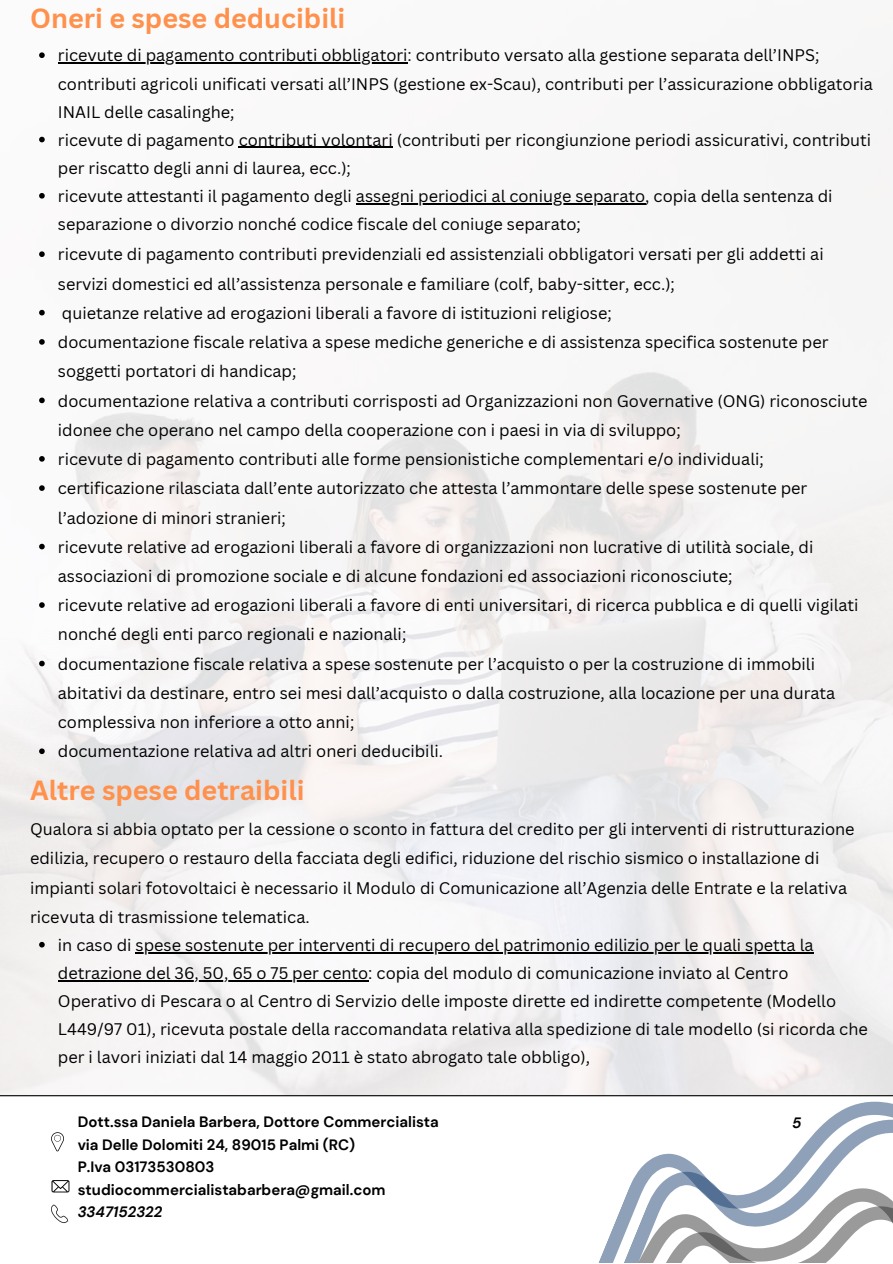
<style>
.page{position:relative;width:893px;height:1264px;background:#fff}
.page>*{position:absolute;margin:0;border:0;box-sizing:border-box;transform-origin:0 0}
.t1{font:700 27px "Canva Sans";color:#ff914d}
.t2{font:16.35px/29.2px "Canva Sans";color:#000}
.t3{font:700 15px/22.5px "DM Sans";color:#000}
.t4{font:italic 700 15px "DM Sans";color:#000}
</style>
<div class="page">
<img style="left:0;top:62px;width:892px;height:1033px">
<hr style="left:0;top:1095px;width:892px;height:1px;background:#000">
<svg style="left:561px;top:1022px;width:331px;height:75px;fill:#eceaed"></svg>
<svg style="left:579px;top:1040px;width:313px;height:76px;fill:#edeaec"></svg>
<svg style="left:599px;top:1116px;width:293px;height:146px"></svg>
<svg style="left:39px;top:251px;width:6px;height:6px"></svg>
<svg style="left:39px;top:310px;width:6px;height:5px"></svg>
<svg style="left:39px;top:339px;width:6px;height:6px"></svg>
<svg style="left:39px;top:397px;width:6px;height:6px"></svg>
<svg style="left:39px;top:456px;width:6px;height:5px"></svg>
<svg style="left:39px;top:485px;width:6px;height:6px"></svg>
<svg style="left:39px;top:544px;width:6px;height:5px"></svg>
<svg style="left:39px;top:602px;width:6px;height:6px"></svg>
<svg style="left:39px;top:660px;width:6px;height:6px"></svg>
<svg style="left:39px;top:748px;width:6px;height:6px"></svg>
<svg style="left:39px;top:941px;width:6px;height:6px"></svg>
<hr style="left:136px;top:952px;width:677px;height:1px;background:#000">
<hr style="left:58px;top:980px;width:310px;height:1px;background:#000">
<svg style="left:39px;top:52px;width:6px;height:6px"></svg>
<hr style="left:58px;top:62px;width:349px;height:2px;background:#000">
<svg style="left:39px;top:137px;width:6px;height:5px"></svg>
<hr style="left:239px;top:147px;width:153px;height:1px;background:#000">
<svg style="left:39px;top:193px;width:6px;height:6px"></svg>
<hr style="left:356px;top:203px;width:289px;height:1px;background:#000">
<svg style="left:51px;top:1132px;width:13px;height:19px"></svg>
<svg style="left:51px;top:1180px;width:18px;height:12px"></svg>
<svg style="left:51px;top:1204px;width:18px;height:18px"></svg>
<h1 class="t1" style="left:30px;top:-1px;width:317px">Oneri e spese deducibili</h1>
<p class="t2" style="left:58px;top:41px;width:816px;line-height:28px">ricevute di pagamento contributi obbligatori: contributo versato alla gestione separata dell’INPS; contributi agricoli unificati versati all’INPS (gestione ex-Scau), contributi per l’assicurazione obbligatoria INAIL delle casalinghe;<br>ricevute di pagamento contributi volontari (contributi per ricongiunzione periodi assicurativi, contributi per riscatto degli anni di laurea, ecc.);<br>ricevute attestanti il pagamento degli assegni periodici al coniuge separato, copia della sentenza di separazione o divorzio nonché codice fiscale del coniuge separato;</p>
<p class="t2" style="left:58px;top:239px;width:811px">ricevute di pagamento contributi previdenziali ed assistenziali obbligatori versati per gli addetti ai servizi domestici ed all’assistenza personale e familiare (colf, baby-sitter, ecc.);<br>quietanze relative ad erogazioni liberali a favore di istituzioni religiose;<br>documentazione fiscale relativa a spese mediche generiche e di assistenza specifica sostenute per soggetti portatori di handicap;<br>documentazione relativa a contributi corrisposti ad Organizzazioni non Governative (ONG) riconosciute idonee che operano nel campo della cooperazione con i paesi in via di sviluppo;<br>ricevute di pagamento contributi alle forme pensionistiche complementari e/o individuali; certificazione rilasciata dall’ente autorizzato che attesta l’ammontare delle spese sostenute per l’adozione di minori stranieri;<br>ricevute relative ad erogazioni liberali a favore di organizzazioni non lucrative di utilità sociale, di associazioni di promozione sociale e di alcune fondazioni ed associazioni riconosciute;<br>ricevute relative ad erogazioni liberali a favore di enti universitari, di ricerca pubblica e di quelli vigilati nonché degli enti parco regionali e nazionali;<br>documentazione fiscale relativa a spese sostenute per l’acquisto o per la costruzione di immobili abitativi da destinare, entro sei mesi dall’acquisto o dalla costruzione, alla locazione per una durata complessiva non inferiore a otto anni;<br>documentazione relativa ad altri oneri deducibili.</p>
<h1 class="t1" style="left:30px;top:771px;width:276px">Altre spese detraibili</h1>
<p class="t2" style="left:30px;top:814px;width:826px">Qualora si abbia optato per la cessione o sconto in fattura del credito per gli interventi di ristrutturazione edilizia, recupero o restauro della facciata degli edifici, riduzione del rischio sismico o installazione di impianti solari fotovoltaici è necessario il Modulo di Comunicazione all’Agenzia delle Entrate e la relativa ricevuta di trasmissione telematica.</p>
<p class="t2" style="left:58px;top:930px;width:811px;line-height:28px">in caso di spese sostenute per interventi di recupero del patrimonio edilizio per le quali spetta la detrazione del 36, 50, 65 o 75 per cento: copia del modulo di comunicazione inviato al Centro Operativo di Pescara o al Centro di Servizio delle imposte dirette ed indirette competente (Modello L449/97 01), ricevuta postale della raccomandata relativa alla spedizione di tale modello (si ricorda che per i lavori iniziati dal 14 maggio 2011 è stato abrogato tale obbligo),</p>
<p class="t3" style="left:78px;top:1110px;width:362px">Dott.ssa Daniela Barbera, Dottore Commercialista via Delle Dolomiti 24, 89015 Palmi (RC)<br>P.Iva 03173530803 studiocommercialistabarbera@gmail.com</p>
<p class="t4" style="left:78px;top:1202px;width:86px">3347152322</p>
<p class="t4" style="left:792px;top:1112px;width:11px">5</p>
</div>
